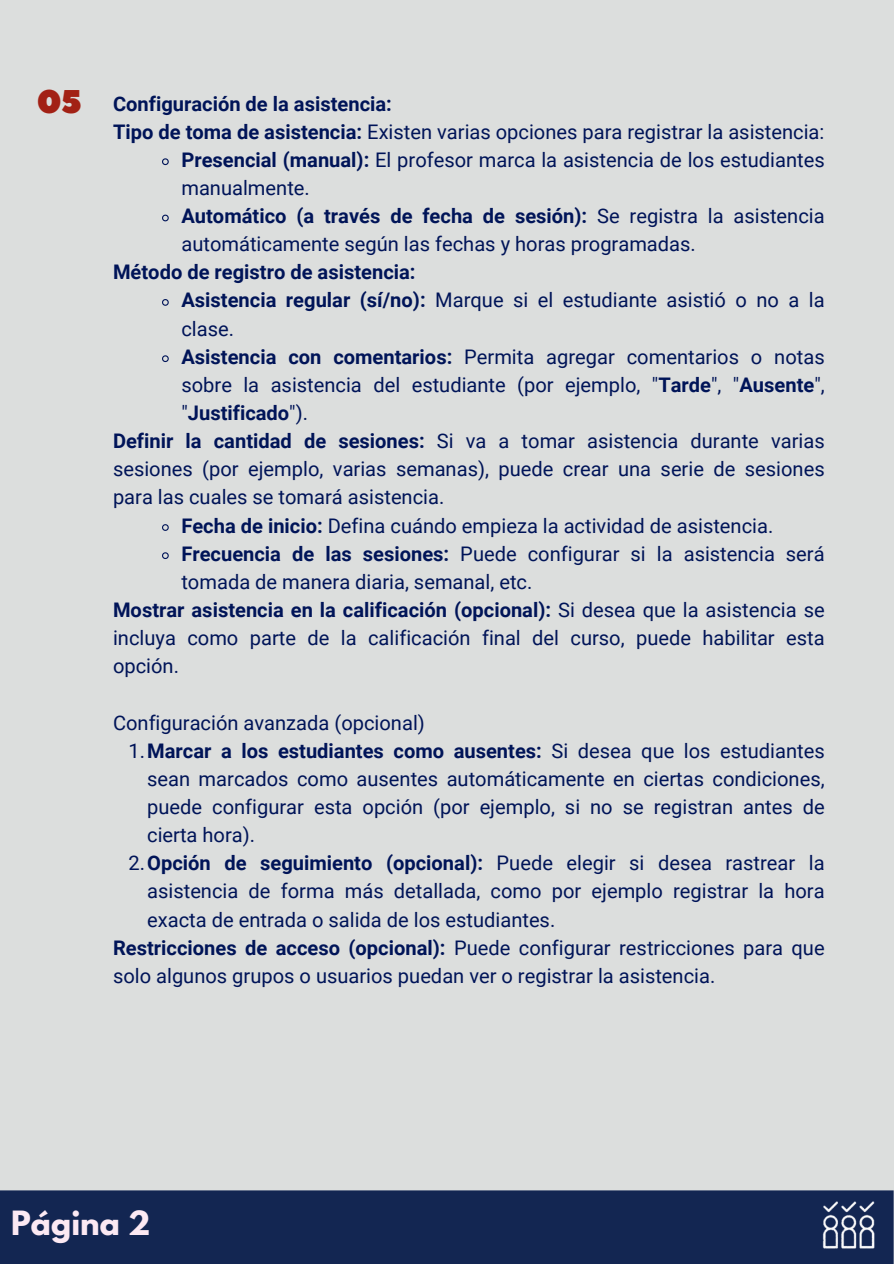
<style>
.page{position:relative;width:894px;height:1264px;background:#fff}
.page>*{position:absolute;margin:0;border:0;box-sizing:border-box;transform-origin:0 0}
.t1{font:32.85px "Peace Sans";color:#a22115}
.t2{font:700 29.55px "League Spartan";color:#fce9f3}
.t3{font:20.1px/28.2px "Roboto";color:#001458}
.t4{font:700 20.1px "Roboto";color:#001458}
.s1{font-weight:700}
</style>
<div class="page">
<div style="left:0;top:0;width:893px;height:1263px;background:#dcdedd"></div>
<div style="left:0;top:1190px;width:893px;height:73px;background:#132652"></div>
<svg style="left:162px;top:158px;width:7px;height:8px"></svg>
<svg style="left:162px;top:214px;width:7px;height:8px"></svg>
<svg style="left:162px;top:299px;width:7px;height:7px"></svg>
<svg style="left:162px;top:355px;width:7px;height:8px"></svg>
<svg style="left:162px;top:524px;width:7px;height:7px"></svg>
<svg style="left:162px;top:552px;width:7px;height:7px"></svg>
<img style="left:822px;top:1201px;width:53px;height:47px">
<p class="t1" style="left:37px;top:80px;width:47px">05</p>
<p class="t4" style="left:113px;top:92px;width:280px">Configuración de la asistencia:</p>
<p class="t3" style="left:113px;top:118px;width:712px"><span class="s1">Tipo de toma de asistencia:</span> Existen varias opciones para registrar la asistencia:</p>
<p class="t3" style="left:181px;top:146px;width:644px"><span class="s1">Presencial (manual):</span> El profesor marca la asistencia de los estudiantes manualmente.</p>
<p class="t3" style="left:181px;top:202px;width:644px"><span class="s1">Automático (a través de fecha de sesión):</span> Se registra la asistencia automáticamente según las fechas y horas programadas.</p>
<h2 class="t4" style="left:113px;top:261px;width:304px">Método de registro de asistencia:</h2>
<p class="t3" style="left:181px;top:286px;width:644px"><span class="s1">Asistencia regular (sí/no):</span> Marque si el estudiante asistió o no a la clase.</p>
<p class="t3" style="left:181px;top:343px;width:644px;text-align:justify"><span class="s1">Asistencia con comentarios:</span> Permita agregar comentarios o notas sobre la asistencia del estudiante (por ejemplo, "<span class="s1">Tarde</span>", "<span class="s1">Ausente</span>", "<span class="s1">Justificado</span>").</p>
<p class="t3" style="left:113px;top:427px;width:713px;text-align:justify"><span class="s1">Definir la cantidad de sesiones:</span> Si va a tomar asistencia durante varias sesiones (por ejemplo, varias semanas), puede crear una serie de sesiones para las cuales se tomará asistencia.</p>
<p class="t3" style="left:181px;top:511px;width:593px"><span class="s1">Fecha de inicio:</span> Defina cuándo empieza la actividad de asistencia.</p>
<p class="t3" style="left:181px;top:539px;width:644px"><span class="s1">Frecuencia de las sesiones:</span> Puede configurar si la asistencia será tomada de manera diaria, semanal, etc.</p>
<p class="t3" style="left:113px;top:596px;width:713px;text-align:justify"><span class="s1">Mostrar asistencia en la calificación (opcional):</span> Si desea que la asistencia se incluya como parte de la calificación final del curso, puede habilitar esta opción.</p>
<p class="t3" style="left:113px;top:708px;width:313px">Configuración avanzada (opcional)</p>
<p class="t3" style="left:147px;top:736px;width:678px;text-align:justify;text-indent:-19px">1.<span class="s1">Marcar a los estudiantes como ausentes:</span> Si desea que los estudiantes sean marcados como ausentes automáticamente en ciertas condiciones, puede configurar esta opción (por ejemplo, si no se registran antes de cierta hora).</p>
<p class="t3" style="left:147px;top:849px;width:678px;text-align:justify;text-indent:-19px">2.<span class="s1">Opción de seguimiento (opcional):</span> Puede elegir si desea rastrear la asistencia de forma más detallada, como por ejemplo registrar la hora exacta de entrada o salida de los estudiantes.</p>
<p class="t3" style="left:113px;top:933px;width:713px"><span class="s1">Restricciones de acceso (opcional):</span> Puede configurar restricciones para que solo algunos grupos o usuarios puedan ver o registrar la asistencia.</p>
<p class="t2" style="left:11px;top:1207px;width:141px">Página 2</p>
</div>
